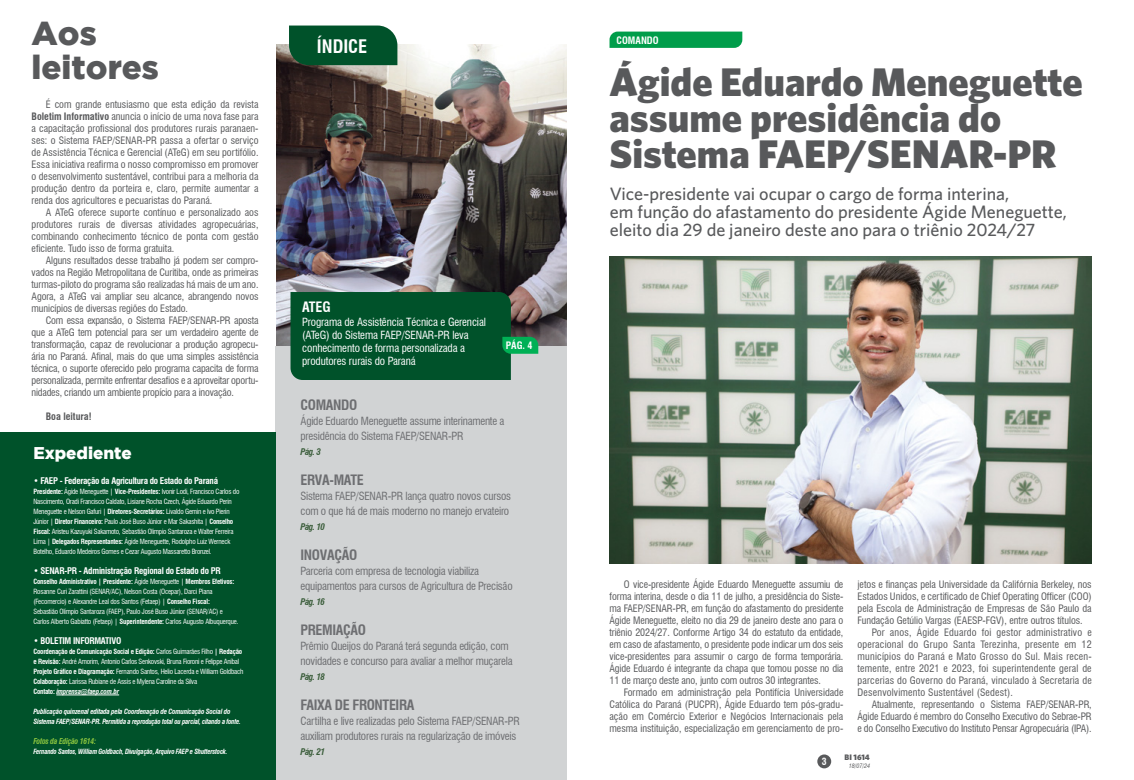
<style>
.page{position:relative;width:1134px;height:780px;background:#fff}
.page>*{position:absolute;margin:0;border:0;box-sizing:border-box;transform-origin:0 0}
.t1{font:900 40px/36px "Whitney HTF";color:#58595b}
.t2{font:900 33.2px/34.2px "Gotham";color:#58595b}
.t3{font:700 condensed 18.2px "Swiss 721 BT";color:#fff}
.t4{font:500 18px/18px "Whitney HTF";color:#58595b}
.t5{font:900 17px "Gotham";color:#fff}
.t6{font:700 condensed 14px "Swiss 721 BT";letter-spacing:-.025em;color:#6d6e71}
.t7{font:700 condensed 14px "Swiss 721 BT";color:#fff}
.t8{font:condensed 11px/15px "Swiss 721 BT";letter-spacing:-.02em;color:#6d6e71}
.t9{font:condensed 11px/13.2px "Swiss 721 BT";letter-spacing:-.01em;color:#fff}
.t10{font:condensed 10px/12px "Swiss 721 BT";color:#58595b;text-align:justify}
.t11{font:condensed 10px "Swiss 721 BT";letter-spacing:.02em;color:#58595b}
.t12{font:700 condensed 10px "Swiss 721 BT";color:#fff}
.t13{font:700 condensed 10px "Swiss 721 BT";color:#58595b}
.t14{font:700 condensed 9.6px "Swiss 721 BT";color:#fff}
.t15{font:700 condensed 9px "Swiss 721 BT";letter-spacing:-.03em;color:#fff}
.t16{font:italic 700 condensed 9px "Swiss 721 BT";letter-spacing:-.05em;color:#395c39}
.t17{font:italic 700 condensed 8px "Swiss 721 BT";letter-spacing:-.03em;color:#8dc63f;scale:.95 1}
.t18{font:900 8px "Whitney HTF";color:#58595b}
.t19{font:condensed 7px/10px "Swiss 721 BT";letter-spacing:-.03em;color:#fff}
.t20{font:italic 700 condensed 7px/10px "Swiss 721 BT";letter-spacing:-.03em;color:#fff}
.t21{font:italic 700 condensed 7px "Swiss 721 BT";letter-spacing:-.03em;color:#fff;scale:.95 1}
.t22{font:italic condensed 6px "Swiss 721 BT";color:#58595b}
.s1{font-weight:700}
.s2{font-weight:400}
.s3{font-weight:700;font-style:italic}
</style>
<div class="page">
<div style="left:817px;top:754px;width:14px;height:14px;background:#58595b;border-radius:50%"></div>
<img style="left:276px;top:44px;width:291px;height:303px">
<div style="left:276px;top:347px;width:291px;height:433px;background:#d1d3d4"></div>
<div style="left:0;top:432px;width:276px;height:348px;background:#00522a"></div>
<div style="left:289px;top:26px;width:108px;height:39px;background:#00522a"></div>
<svg style="left:290px;top:292px;width:248px;height:88px;background:#0e5933"></svg>
<hr style="left:56px;top:694px;width:63px;height:1px;background:#fff">
<svg style="left:609px;top:32px;width:133px;height:16px;background:#059f4d"></svg>
<img style="left:609px;top:256px;width:483px;height:307px">
<h2 class="t2" style="left:32px;top:15px;width:129px">Aos leitores</h2>
<p class="t10" style="left:32px;top:98px;width:228px;text-indent:14px">É com grande entusiasmo que esta edição da revista <span class="s1">Boletim Informativo</span> anuncia o início de uma nova fase para a capacitação profissional dos produtores rurais paranaen&shy;ses: o Sistema FAEP/SENAR-PR passa a ofertar o serviço de Assistência Técnica e Gerencial (ATeG) em seu portifólio.<br>Essa iniciativa reafirma o nosso compromisso em promover o desenvolvimento sustentável, contribui para a melhoria da produção dentro da porteira e, claro, permite aumentar a renda dos agricultores e pecuaristas do Paraná.</p>
<p class="t10" style="left:32px;top:206px;width:228px;text-indent:14px">A ATeG oferece suporte contínuo e personalizado aos produtores rurais de diversas atividades agropecuárias, combinando conhecimento técnico de ponta com gestão eficiente. Tudo isso de forma gratuita.</p>
<p class="t10" style="left:32px;top:254px;width:228px;text-indent:14px">Alguns resultados desse trabalho já podem ser compro&shy;vados na Região Metropolitana de Curitiba, onde as primeiras turmas-piloto do programa são realizadas há mais de um ano.<br>Agora, a ATeG vai ampliar seu alcance, abrangendo novos municípios de diversas regiões do Estado.</p>
<p class="t10" style="left:32px;top:314px;width:228px;text-indent:14px">Com essa expansão, o Sistema FAEP/SENAR-PR aposta que a ATeG tem potencial para ser um verdadeiro agente de transformação, capaz de revolucionar a produção agropecu&shy;ária no Paraná. Afinal, mais do que uma simples assistência técnica, o suporte oferecido pelo programa capacita de forma personalizada, permite enfrentar desafios e a aproveitar oportu&shy;nidades, criando um ambiente propício para a inovação.</p>
<p class="t13" style="left:46px;top:410px;width:47px">Boa leitura!</p>
<h3 class="t5" style="left:33px;top:442px;width:100px">Expediente</h3>
<p class="t15" style="left:33px;top:475px;width:186px"><span class="s2">•</span> FAEP - Federação da Agricultura do Estado do Paraná</p>
<p class="t19" style="left:33px;top:486px;width:207px"><span class="s1">Presidente:</span> Ágide Meneguette | <span class="s1">Vice-Presidentes:</span> Ivonir Lodi, Francisco Carlos do Nascimento, Oradi Francisco Caldato, Lisiane Rocha Czech, Ágide Eduardo Perin Meneguette e Nelson Gafuri | <span class="s1">Diretores-Secretários:</span> Livaldo Gemin e Ivo Pierin Júnior | <span class="s1">Diretor Financeiro:</span> Paulo José Buso Júnior e Mar Sakashita | <span class="s1">Conselho Fiscal:</span> Aristeu Kazuyuki Sakamoto, Sebastião Olimpio Santaroza e Walter Ferreira Lima | <span class="s1">Delegados Representantes:</span> Ágide Meneguette, Rodolpho Luiz Werneck Botelho, Eduardo Medeiros Gomes e Cezar Augusto Massaretto Bronzel.</p>
<p class="t15" style="left:33px;top:565px;width:189px"><span class="s2">•</span> SENAR-PR - Administração Regional do Estado do PR</p>
<p class="t19" style="left:33px;top:576px;width:207px"><span class="s1">Conselho Administrativo | Presidente:</span> Ágide Meneguette | <span class="s1">Membros Efetivos:<br></span>Rosanne Curi Zarattini (SENAR/AC), Nelson Costa (Ocepar), Darci Piana (Fecomercio) e Alexandre Leal dos Santos (Fetaep) | <span class="s1">Conselho Fiscal:<br></span>Sebastião Olímpio Santaroza (FAEP), Paulo José Buso Júnior (SENAR/AC) e Carlos Alberto Gabiatto (Fetaep) | <span class="s1">Superintendente:</span> Carlos Augusto Albuquerque.</p>
<p class="t15" style="left:33px;top:635px;width:89px"><span class="s2">•</span> BOLETIM INFORMATIVO</p>
<p class="t19" style="left:33px;top:646px;width:211px"><span class="s1">Coordenação de Comunicação Social e Edição:</span> Carlos Guimarães Filho <span class="s1">| Redação e Revisão:</span> André Amorim, Antonio Carlos Senkovski, Bruna Fioroni e Felippe Aníbal <span class="s1">Projeto Gráfico e Diagramação:</span> Fernando Santos, Helio Lacerda e William Goldbach <span class="s1">Colaboração:</span> Larissa Rubiane de Assis e Mylena Caroline da Silva<br><span class="s1">Contato:</span> <span class="s3">imprensa@faep.com.br</span></p>
<p class="t20" style="left:33px;top:706px;width:209px">Publicação quinzenal editada pela Coordenação de Comunicação Social do<br>Sistema FAEP/SENAR-PR. Permitida a reprodução total ou parcial, citando a fonte.</p>
<p class="t17" style="left:33px;top:736px;width:67px">Fotos da Edição 1614:</p>
<p class="t21" style="left:33px;top:747px;width:206px">Fernando Santos, William Goldbach, Divulgação, Arquivo FAEP e Shutterstock.</p>
<h3 class="t3" style="left:317px;top:35px;width:52px">ÍNDICE</h3>
<h3 class="t7" style="left:302px;top:299px;width:30px">ATEG</h3>
<p class="t9" style="left:302px;top:315px;width:185px">Programa de Assistência Técnica e Gerencial (ATeG) do Sistema FAEP/SENAR-PR leva conhecimento de forma personalizada a produtores rurais do Paraná</p>
<p class="t12" style="left:506px;top:339px;width:28px">PÁG. 4</p>
<h3 class="t6" style="left:300px;top:396px;width:58px">COMANDO</h3>
<p class="t8" style="left:300px;top:413px;width:205px">Ágide Eduardo Meneguette assume interinamente a presidência do Sistema FAEP/SENAR-PR</p>
<p class="t16" style="left:300px;top:446px;width:22px">Pág. 3</p>
<h3 class="t6" style="left:300px;top:471px;width:65px">ERVA-MATE</h3>
<p class="t8" style="left:300px;top:488px;width:212px">Sistema FAEP/SENAR-PR lança quatro novos cursos com o que há de mais moderno no manejo ervateiro</p>
<p class="t16" style="left:300px;top:521px;width:26px">Pág. 10</p>
<h3 class="t6" style="left:300px;top:546px;width:58px">INOVAÇÃO</h3>
<p class="t8" style="left:300px;top:563px;width:214px">Parceria com empresa de tecnologia viabiliza equipamentos para cursos de Agricultura de Precisão</p>
<p class="t16" style="left:300px;top:596px;width:26px">Pág. 16</p>
<h3 class="t6" style="left:300px;top:621px;width:67px">PREMIAÇÃO</h3>
<p class="t8" style="left:300px;top:638px;width:214px">Prêmio Queijos do Paraná terá segunda edição, com novidades e concurso para avaliar a melhor muçarela</p>
<p class="t16" style="left:300px;top:671px;width:26px">Pág. 18</p>
<h3 class="t6" style="left:300px;top:696px;width:115px">FAIXA DE FRONTEIRA</h3>
<p class="t8" style="left:300px;top:713px;width:221px">Cartilha e live realizadas pelo Sistema FAEP/SENAR-PR auxiliam produtores rurais na regularização de imóveis</p>
<p class="t16" style="left:300px;top:746px;width:26px">Pág. 21</p>
<p class="t12" style="left:617px;top:35px;width:44px">COMANDO</p>
<h1 class="t1" style="left:609px;top:63px;width:475px">Ágide Eduardo Meneguette assume presidência do<br>Sistema FAEP/SENAR-PR</h1>
<h3 class="t4" style="left:610px;top:184px;width:459px">Vice-presidente vai ocupar o cargo de forma interina,<br>em função do afastamento do presidente Ágide Meneguette, eleito dia 29 de janeiro deste ano para o triênio 2024/27</h3>
<p class="t10" style="left:609px;top:578px;width:235px;text-indent:14px">O vice-presidente Ágide Eduardo Meneguette assumiu de forma interina, desde o dia 11 de julho, a presidência do Siste&shy;ma FAEP/SENAR-PR, em função do afastamento do presidente Ágide Meneguette, eleito no dia 29 de janeiro deste ano para o triênio 2024/27. Conforme Artigo 34 do estatuto da entidade, em caso de afastamento, o presidente pode indicar um dos seis vice-presidentes para assumir o cargo de forma temporária.<br>Ágide Eduardo é integrante da chapa que tomou posse no dia 11 de março deste ano, junto com outros 30 integrantes.</p>
<p class="t10" style="left:609px;top:686px;width:235px;text-indent:14px">Formado em administração pela Pontifícia Universidade Católica do Paraná (PUCPR), Ágide Eduardo tem pós-gradu&shy;ação em Comércio Exterior e Negócios Internacionais pela mesma instituição, especialização em gerenciamento de pro-</p>
<p class="t10" style="left:857px;top:578px;width:236px">jetos e finanças pela Universidade da Califórnia Berkeley, nos</p>
<p class="t10" style="left:857px;top:590px;width:236px">Estados Unidos, e certificado de Chief Operating Officer (COO)</p>
<p class="t10" style="left:857px;top:602px;width:236px">pela Escola de Administração de Empresas de São Paulo da</p>
<p class="t10" style="left:857px;top:614px;width:227px">Fundação Getúlio Vargas (EAESP-FGV), entre outros títulos.</p>
<p class="t11" style="left:872px;top:626px;width:221px">Por anos, Ágide Eduardo foi gestor administrativo e</p>
<p class="t11" style="left:857px;top:638px;width:236px">operacional do Grupo Santa Terezinha, presente em 12</p>
<p class="t11" style="left:857px;top:650px;width:236px">municípios do Paraná e Mato Grosso do Sul. Mais recen-</p>
<p class="t11" style="left:857px;top:662px;width:236px">temente, entre 2021 e 2023, foi superintendente geral de</p>
<p class="t11" style="left:857px;top:674px;width:236px">parcerias do Governo do Paraná, vinculado à Secretaria de</p>
<p class="t11" style="left:857px;top:686px;width:157px">Desenvolvimento Sustentável (Sedest).</p>
<p class="t10" style="left:872px;top:698px;width:221px">Atualmente, representando o Sistema FAEP/SENAR-PR,</p>
<p class="t10" style="left:857px;top:710px;width:236px">Ágide Eduardo é membro do Conselho Executivo do Sebrae-PR</p>
<p class="t10" style="left:857px;top:722px;width:236px">e do Conselho Executivo do Instituto Pensar Agropecuária (IPA).</p>
<p class="t14" style="left:822px;top:755px;width:6px">3</p>
<p class="t18" style="left:844px;top:752px;width:27px">BI 1614</p>
<p class="t22" style="left:849px;top:762px;width:23px">18/07/24</p>
</div>
